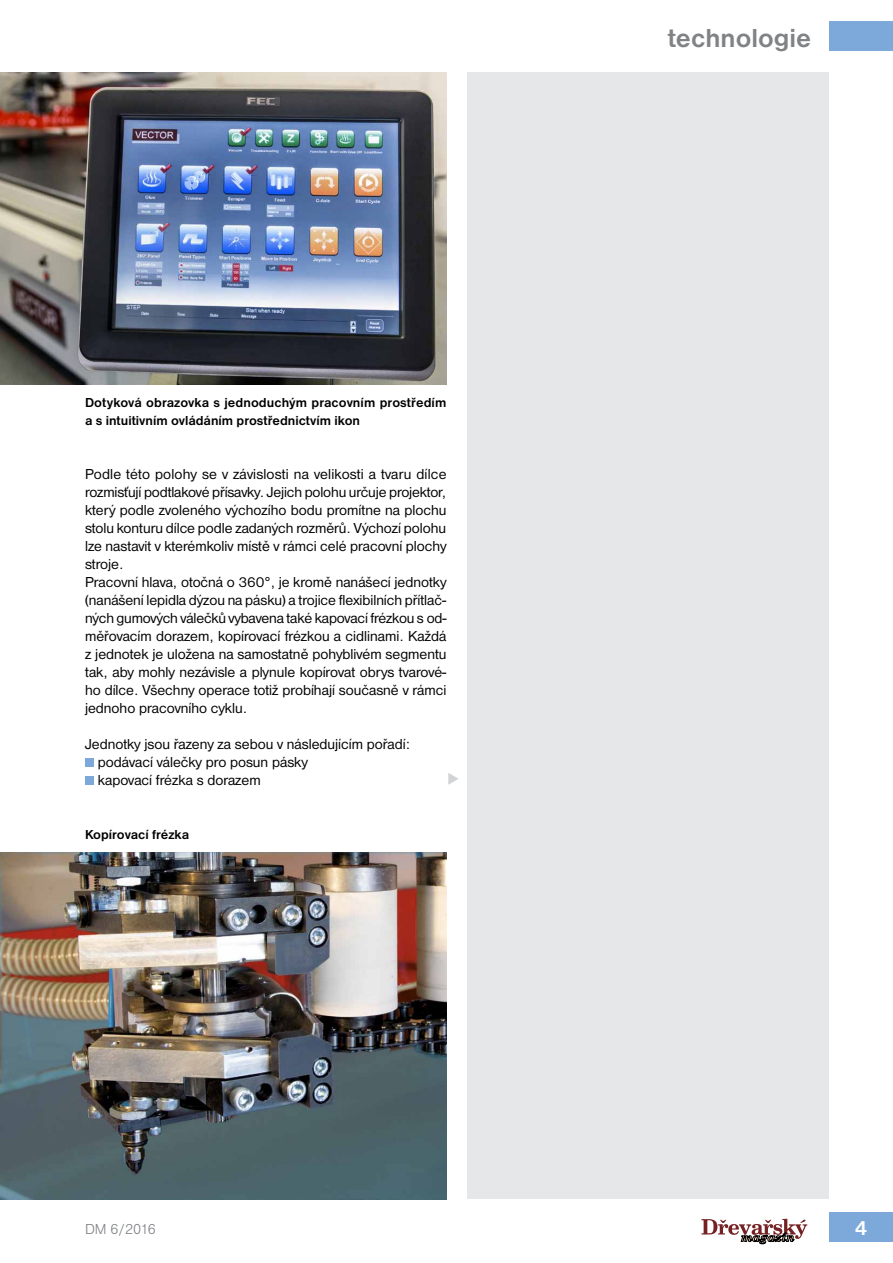
<style>
.page{position:relative;width:893px;height:1263px;background:#fff}
.page>*{position:absolute;margin:0;border:0;box-sizing:border-box;transform-origin:0 0}
.t1{font:700 27px "Nimbus San DEE";color:#808285}
.t2{font:700 21px "Nimbus San DEE";color:#fff}
.t3{font:15px/18px "Nimbus San DEE";color:#000}
.t4{font:15px "Nimbus San DEE Ligh";letter-spacing:-.02em;color:#808285}
.t5{font:700 13.5px/18px "Nimbus San DEE";color:#000}
</style>
<div class="page">
<svg style="left:701px;top:1219px;width:106px;height:25px"></svg>
<div style="left:829px;top:21px;width:64px;height:30px;background:#7da9da"></div>
<div style="left:829px;top:1212px;width:64px;height:30px;background:#7da9da"></div>
<svg style="left:448px;top:773px;width:10px;height:12px"></svg>
<div style="left:85px;top:759px;width:9px;height:8px;background:#7da9da"></div>
<div style="left:85px;top:777px;width:9px;height:8px;background:#7da9da"></div>
<img style="left:0;top:72px;width:446px;height:312px">
<img style="left:0;top:852px;width:446px;height:347px">
<div style="left:468px;top:72px;width:361px;height:1127px;background:#e6e7e8"></div>
<p class="t5" style="left:85px;top:394px;width:363px">Dotyková obrazovka s jednoduchým pracovním prostředím a s intuitivním ovládáním prostřednictvím ikon</p>
<p class="t3" style="left:85px;top:465px;width:363px">Podle této polohy se v závislosti na velikosti a tvaru dílce rozmisťují podtlakové přísavky. Jejich polohu určuje projektor, který podle zvoleného výchozího bodu promítne na plochu stolu konturu dílce podle zadaných rozměrů. Výchozí polohu lze nastavit v kterémkoliv místě v rámci celé pracovní plochy stroje.<br>Pracovní hlava, otočná o 360°, je kromě nanášecí jednotky (nanášení lepidla dýzou na pásku) a trojice flexibilních přítlač&shy;ných gumových válečků vybavena také kapovací frézkou s od&shy;měřovacím dorazem, kopírovací frézkou a cidlinami. Každá z jednotek je uložena na samostatně pohyblivém segmentu tak, aby mohly nezávisle a plynule kopírovat obrys tvarové&shy;ho dílce. Všechny operace totiž probíhají současně v rámci jednoho pracovního cyklu.</p>
<p class="t3" style="left:98px;top:735px;width:314px;text-indent:-13px">Jednotky jsou řazeny za sebou v následujícím pořadí: podávací válečky pro posun pásky<br>kapovací frézka s dorazem</p>
<p class="t5" style="left:85px;top:826px;width:106px">Kopírovací frézka</p>
<p class="t4" style="left:85px;top:1220px;width:72px">DM 6/2016</p>
<h1 class="t1" style="left:668px;top:23px;width:145px">technologie</h1>
<h2 class="t2" style="left:855px;top:1216px;width:15px">4</h2>
</div>
